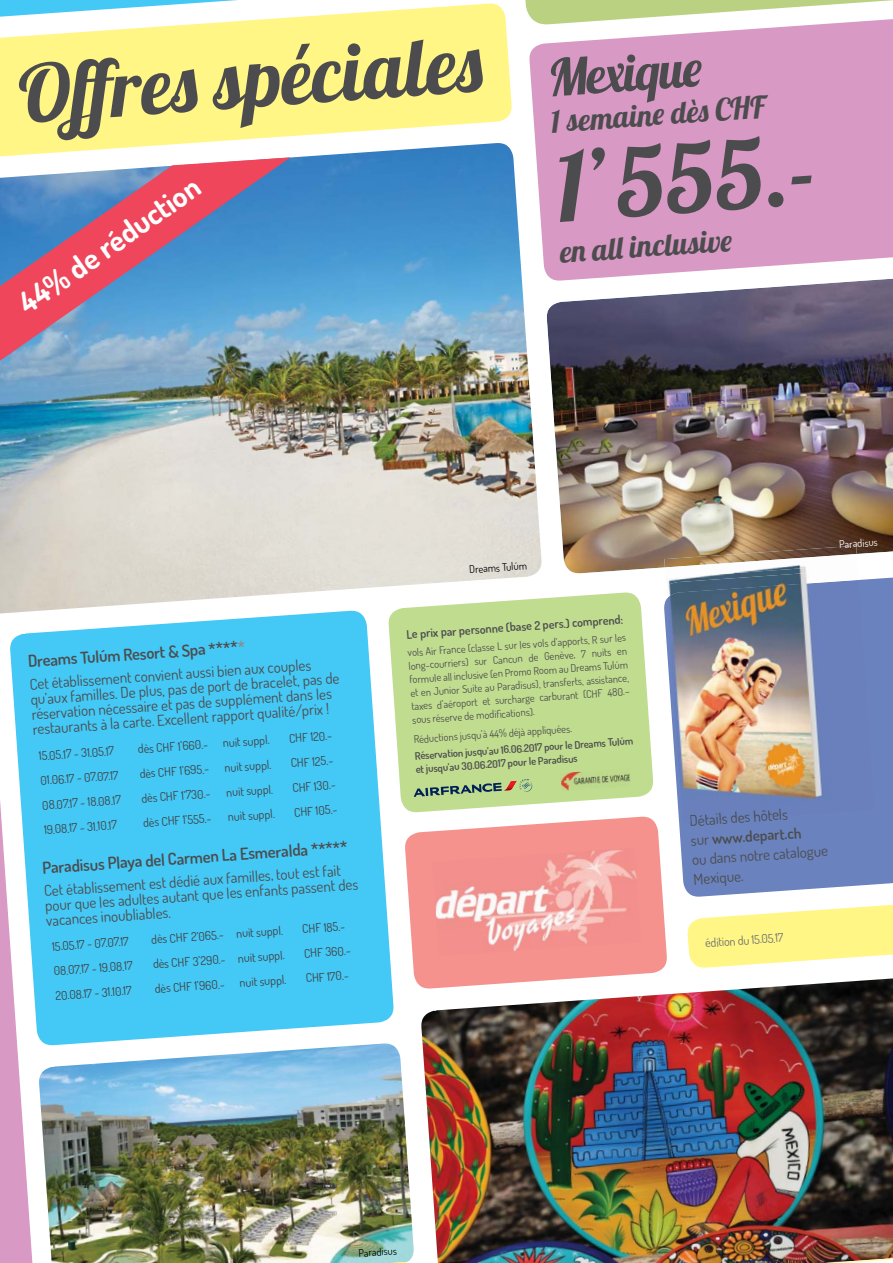
<style>
.page{position:relative;width:893px;height:1263px;background:#fff}
.page>*{position:absolute;margin:0;border:0;box-sizing:border-box;transform-origin:0 0}
.t1{font:95.85px "Lobster 1.4";color:#4c4c4e}
.t2{font:79.5px "Lobster 1.4";color:#4c4c4e}
.t3{font:30.6px "Lobster 1.4";color:#4c4c4e}
.t4{font:700 30px "Dosis";color:#fff}
.t5{font:600 16.5px "Dosis";color:#4c4c4e}
.t6{font:15px/15px "Dosis";color:#4c4c4e}
.t7{font:15px/15px "Dosis";color:#4c4c4e}
.t8{font:15px "Dosis";color:#49484a}
.t9{font:12px "Dosis";color:#404041}
.t10{font:600 12px "Dosis";color:#4c4c4e}
.t11{font:12px "Dosis";color:#6d6e70}
.t12{font:10.5px/13.5px "Dosis";color:#4c4c4e;text-align:justify}
.t13{font:600 10.5px/13.5px "Dosis";color:#4c4c4e}
.t14{font:10.5px "Dosis";color:#000}
.t15{font:10.5px "Dosis";color:#fff}
.s1{color:#8a8c8e}
.s2{font-weight:600}
</style>
<div class="page">
<div style="left:0;top:41px;width:512px;height:91px;background:#fff685"></div>
<img style="left:552px;top:291px;width:341px;height:283px">
<svg style="left:529px;top:41px;width:364px;height:250px;background:#d9a0c7"></svg>
<svg style="left:0;top:0;width:893px;height:41px"></svg>
<div style="left:45px;top:630px;width:349px;height:403px;background:#44c8f5"></div>
<svg style="left:378px;top:592px;width:275px;height:231px;background:#c7df9c"></svg>
<svg style="left:394px;top:806px;width:273px;height:155px;fill:#f5928e"></svg>
<svg style="left:653px;top:560px;width:240px;height:347px;fill:#6a82bd"></svg>
<svg style="left:0;top:632px;width:45px;height:631px"></svg>
<img style="left:664px;top:546px;width:193px;height:21px">
<img style="left:665px;top:554px;width:192px;height:24px">
<img style="left:667px;top:580px;width:208px;height:243px">
<img style="left:666px;top:569px;width:192px;height:30px">
<img style="left:690px;top:808px;width:97px;height:14px">
<svg style="left:677px;top:885px;width:216px;height:76px"></svg>
<img style="left:0;top:132px;width:552px;height:498px">
<svg style="left:0;top:157px;width:290px;height:210px;background:#8e87ae"></svg>
<img style="left:28px;top:1033px;width:383px;height:230px">
<svg style="left:414px;top:779px;width:119px;height:18px;background:#9cb381"></svg>
<img style="left:560px;top:768px;width:71px;height:23px">
<img style="left:432px;top:848px;width:209px;height:108px">
<img style="left:411px;top:961px;width:482px;height:302px">
<h2 class="t2" style="left:15px;top:50px;width:685px;rotate:-4deg">Offres spéciales <sub>Mex</sub> <sub>ique</sub></h2>
<h3 class="t3" style="left:550px;top:104px;width:216px;rotate:-4deg">1 semaine dès CHF</h3>
<h1 class="t1" style="left:552px;top:133px;width:263px;rotate:-4deg">1’555.-</h1>
<h3 class="t3" style="left:559px;top:234px;width:174px;rotate:-4deg">en all inclusive</h3>
<h3 class="t4" style="left:12px;top:293px;width:216px;rotate:-35deg">44% de réduction</h3>
<h3 class="t5" style="left:27px;top:652px;width:219px;rotate:-4deg">Dreams Tulúm Resort &amp; Spa ****<span class="s1">*</span></h3>
<p class="t6" style="left:29px;top:677px;width:311px;rotate:-4deg">Cet établissement convient aussi bien aux couples qu’aux familles. De plus, pas de port de bracelet, pas de réservation nécessaire et pas de supplément dans les restaurants à la carte. Excellent rapport qualité/prix !</p>
<p class="t9" style="left:39px;top:751px;width:77px;rotate:-4deg">15.05.17 - 31.05.17</p>
<p class="t9" style="left:138px;top:744px;width:133px;rotate:-4deg">dès CHF 1’660.- nuit suppl.</p>
<p class="t9" style="left:289px;top:734px;width:45px;rotate:-4deg">CHF 120.-</p>
<p class="t9" style="left:40px;top:776px;width:79px;rotate:-4deg">01.06.17 - 07.07.17</p>
<p class="t9" style="left:139px;top:769px;width:71px;rotate:-4deg">dès CHF 1’695.-</p>
<p class="t9" style="left:224px;top:763px;width:48px;rotate:-4deg">nuit suppl.</p>
<p class="t9" style="left:290px;top:758px;width:44px;rotate:-4deg">CHF 125.-</p>
<p class="t9" style="left:42px;top:800px;width:80px;rotate:-4deg">08.07.17 - 18.08.17</p>
<p class="t9" style="left:141px;top:793px;width:71px;rotate:-4deg">dès CHF 1’730.-</p>
<p class="t9" style="left:226px;top:787px;width:48px;rotate:-4deg">nuit suppl.</p>
<p class="t9" style="left:292px;top:783px;width:45px;rotate:-4deg">CHF 130.-</p>
<p class="t9" style="left:44px;top:825px;width:75px;rotate:-4deg">19.08.17 - 31.10.17</p>
<p class="t9" style="left:143px;top:818px;width:70px;rotate:-4deg">dès CHF 1’555.-</p>
<p class="t9" style="left:228px;top:812px;width:48px;rotate:-4deg">nuit suppl.</p>
<p class="t9" style="left:294px;top:807px;width:45px;rotate:-4deg">CHF 105.-</p>
<h3 class="t5" style="left:42px;top:858px;width:307px;rotate:-4deg">Paradisus Playa del Carmen La Esmeralda *****</h3>
<p class="t7" style="left:44px;top:885px;width:315px;rotate:-4deg">Cet établissement est dédié aux familles, tout est fait pour que les adultes autant que les enfants passent des vacances inoubliables.</p>
<p class="t9" style="left:52px;top:942px;width:78px;rotate:-4deg">15.05.17 - 07.07.17</p>
<p class="t9" style="left:151px;top:935px;width:133px;rotate:-4deg">dès CHF 2’065.- nuit suppl.</p>
<p class="t9" style="left:302px;top:924px;width:44px;rotate:-4deg">CHF 185.-</p>
<p class="t9" style="left:54px;top:966px;width:80px;rotate:-4deg">08.07.17 - 19.08.17</p>
<p class="t9" style="left:153px;top:959px;width:133px;rotate:-4deg">dès CHF 3’290.- nuit suppl.</p>
<p class="t9" style="left:304px;top:949px;width:48px;rotate:-4deg">CHF 360.-</p>
<p class="t9" style="left:55px;top:991px;width:78px;rotate:-4deg">20.08.17 - 31.10.17</p>
<p class="t9" style="left:154px;top:984px;width:133px;rotate:-4deg">dès CHF 1’960.- nuit suppl.</p>
<p class="t9" style="left:305px;top:973px;width:45px;rotate:-4deg">CHF 170.-</p>
<p class="t14" style="left:469px;top:565px;width:59px;rotate:-4deg">Dreams Tulúm</p>
<p class="t10" style="left:406px;top:627px;width:219px;rotate:-4deg">Le prix par personne (base 2 pers.) comprend:</p>
<p class="t12" style="left:407px;top:647px;width:220px;rotate:-4deg">vols Air France (classe L sur les vols d’apports, R sur les long-courriers) sur Cancun de Genève, 7 nuits en formule all inclusive (en Promo Room au Dreams Tulúm et en Junior Suite au Paradisus), transferts, assistance, taxes d’aéroport et surcharge carburant (CHF 480.– sous réserve de modifi cations).</p>
<p class="t12" style="left:413px;top:734px;width:160px;rotate:-4deg">Réductions jusqu’à 44% déjà appliquées.</p>
<p class="t13" style="left:414px;top:749px;width:220px;rotate:-4deg">Réservation jusqu’au 16.06.2017 pour le Dreams Tulúm et jusqu’au 30.06.2017 pour le Paradisus</p>
<p class="t15" style="left:839px;top:540px;width:40px;rotate:-4deg">Paradisus</p>
<p class="t8" style="left:689px;top:815px;width:100px;rotate:-4deg">Détails des hôtels</p>
<p class="t7" style="left:690px;top:832px;width:137px;line-height:19.5px;rotate:-4deg">sur <span class="s2">www.depart.ch<br></span>ou dans notre catalogue<br>Mexique.</p>
<p class="t11" style="left:705px;top:938px;width:80px;rotate:-4deg">édition du 15.05.17</p>
<p class="t14" style="left:358px;top:1249px;width:40px;rotate:-4deg">Paradisus</p>
</div>
